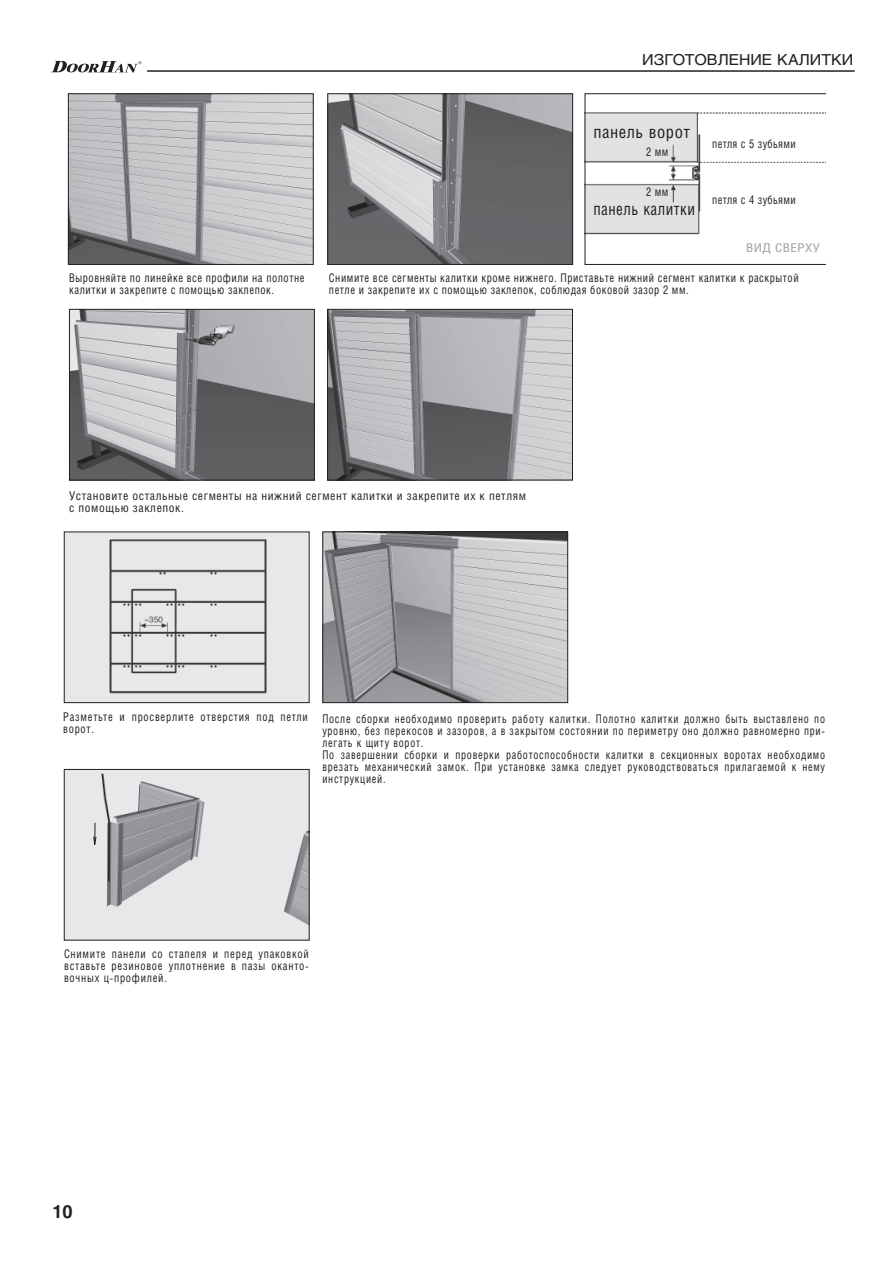
<style>
.page{position:relative;width:893px;height:1263px;background:#fff}
.page>*{position:absolute;margin:0;border:0;box-sizing:border-box;transform-origin:0 0}
.t1{font:700 18px "Helios";color:#231f20}
.t2{font:17.1px "Helios Cond";letter-spacing:.03em;color:#231f20;scale:.9 1}
.t3{font:17.1px "Helios Cond";letter-spacing:.03em;color:#231f20}
.t4{font:15px "Helios";color:#231f20;scale:1.05 1}
.t5{font:12px/12px "Helios Cond";letter-spacing:.07em;color:#231f20;scale:.87 1}
.t6{font:12px/12px "Helios Cond";letter-spacing:.05em;color:#231f20;scale:.9 1}
.t7{font:12px/12px "Helios Cond";letter-spacing:.07em;color:#231f20;scale:.9 1}
.t8{font:12px/12px "Helios Cond";letter-spacing:.05em;color:#231f20}
.t9{font:12px "Helios Cond";letter-spacing:.03em;color:#231f20;scale:.9 1}
.t10{font:12px "Helios Cond";letter-spacing:.03em;color:#9d9fa0;scale:1.13 1}
</style>
<div class="page">
<hr style="left:147px;top:70px;width:708px;height:2px;background:#231f20">
<svg style="left:51px;top:61px;width:90px;height:12px"></svg>
<svg style="left:585px;top:94px;width:240px;height:171px"></svg>
<img style="left:70px;top:96px;width:241px;height:167px">
<div style="left:68px;top:94px;width:245px;height:171px;border:1px solid #231f20"></div>
<img style="left:71px;top:311px;width:242px;height:167px">
<div style="left:69px;top:309px;width:246px;height:171px;border:1px solid #231f20"></div>
<img style="left:330px;top:96px;width:241px;height:167px">
<div style="left:328px;top:94px;width:245px;height:171px;border:1px solid #231f20"></div>
<img style="left:329px;top:311px;width:242px;height:167px">
<div style="left:327px;top:309px;width:246px;height:171px;border:1px solid #231f20"></div>
<div style="left:64px;top:532px;width:245px;height:171px;background:#e8e8e9"></div>
<img style="left:109px;top:539px;width:158px;height:155px">
<div style="left:64px;top:532px;width:245px;height:171px;border:1px solid #231f20"></div>
<img style="left:325px;top:534px;width:241px;height:167px">
<div style="left:323px;top:532px;width:245px;height:171px;border:1px solid #231f20"></div>
<img style="left:66px;top:771px;width:241px;height:167px">
<div style="left:64px;top:769px;width:245px;height:171px;border:1px solid #231f20"></div>
<svg style="left:93px;top:823px;width:4px;height:26px"></svg>
<p class="t4" style="left:642px;top:51px;width:202px">ИЗГОТОВЛЕНИЕ КАЛИТКИ</p>
<h2 class="t3" style="left:593px;top:122px;width:98px">панель ворот</h2>
<p class="t7" style="left:646px;top:145px;width:26px">2 мм</p>
<p class="t7" style="left:646px;top:186px;width:26px">2 мм</p>
<h2 class="t2" style="left:593px;top:198px;width:114px">панель калитки</h2>
<p class="t9" style="left:712px;top:136px;width:94px">петля с 5 зубьями</p>
<p class="t9" style="left:712px;top:192px;width:94px">петля с 4 зубьями</p>
<p class="t10" style="left:746px;top:241px;width:66px">ВИД СВЕРХУ</p>
<p class="t6" style="left:69px;top:272px;width:263px">Выровняйте по линейке все профили на полотне калитки и закрепите с помощью заклепок.</p>
<p class="t6" style="left:329px;top:272px;width:523px">Снимите все сегменты калитки кроме нижнего. Приставьте нижний сегмент калитки к раскрытой петле и закрепите их с помощью заклепок, соблюдая боковой зазор 2 мм.</p>
<p class="t8" style="left:69px;top:490px;width:458px">Установите остальные сегменты на нижний сегмент калитки и закрепите их к петлям с помощью заклепок.</p>
<p class="t7" style="left:63px;top:711px;width:273px">Разметьте и просверлите отверстия под петли ворот.</p>
<p class="t5" style="left:322px;top:712px;width:579px">После сборки необходимо проверить работу калитки. Полотно калитки должно быть выставлено по уровню, без перекосов и зазоров, а в закрытом состоянии по периметру оно должно равномерно при легать к щиту ворот.<br>По завершении сборки и проверки работоспособности калитки в секционных воротах необходимо врезать механический замок. При установке замка следует руководствоваться прилагаемой к нему инструкцией.</p>
<p class="t7" style="left:64px;top:948px;width:273px">Снимите панели со стапеля и перед упаковкой вставьте резиновое уплотнение в пазы оканто вочных ц профилей.</p>
<h1 class="t1" style="left:53px;top:1201px;width:22px">10</h1>
</div>
